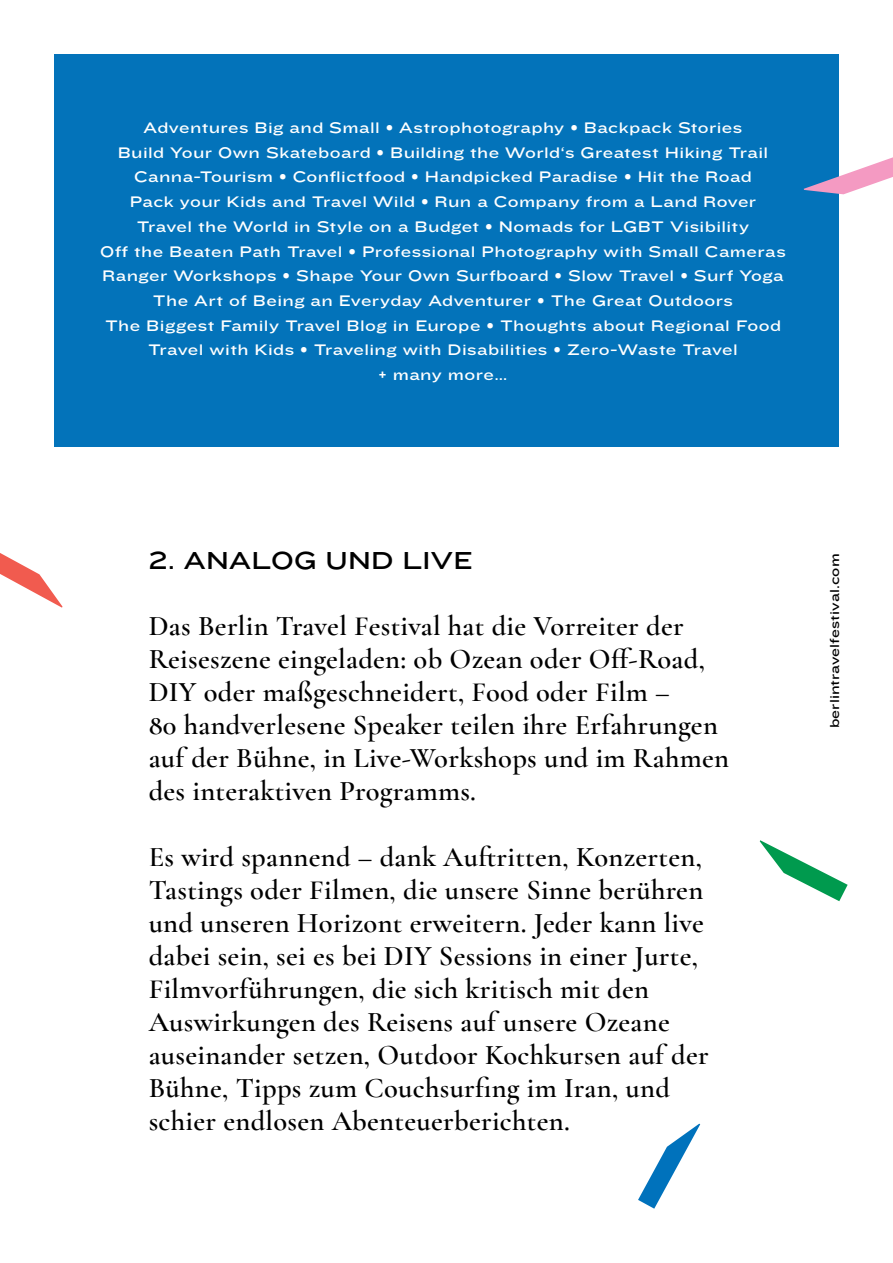
<style>
.page{position:relative;width:893px;height:1263px;background:#fff}
.page>*{position:absolute;margin:0;border:0;box-sizing:border-box;transform-origin:0 0}
.t1{font:600 28.5px/33px "Cormorant Garamond";letter-spacing:.01em;color:#000}
.t2{font:25.5px "Knockout 34 Junior Sumo";letter-spacing:.01em;color:#000}
.t3{font:15.9px/24.8px "Knockout 34 Junior Sumo";letter-spacing:.025em;color:#fff;text-align:center}
.t4{font:13.5px "Knockout 34 Junior Sumo";letter-spacing:.005em;color:#000}
</style>
<div class="page">
<svg style="left:0;top:553px;width:63px;height:55px"></svg>
<svg style="left:760px;top:840px;width:88px;height:61px"></svg>
<div style="left:54px;top:54px;width:785px;height:392px;background:#0373ba"></div>
<svg style="left:638px;top:1124px;width:62px;height:85px"></svg>
<svg style="left:804px;top:157px;width:89px;height:37px"></svg>
<p class="t3" style="left:100px;top:114px;width:687px">Adventures Big and Small • Astrophotography • Backpack Stories<br>Build Your Own Skateboard • Building the World‘s Greatest Hiking Trail Canna-Tourism • Conflictfood • Handpicked Paradise • Hit the Road<br>Pack your Kids and Travel Wild • Run a Company from a Land Rover Travel the World in Style on a Budget • Nomads for LGBT Visibility<br>Off the Beaten Path Travel • Professional Photography with Small Cameras Ranger Workshops • Shape Your Own Surfboard • Slow Travel • Surf Yoga The Art of Being an Everyday Adventurer • The Great Outdoors<br>The Biggest Family Travel Blog in Europe • Thoughts about Regional Food Travel with Kids • Traveling with Disabilities • Zero-Waste Travel<br>+ many more…</p>
<p class="t2" style="left:149px;top:542px;width:326px">2. ANALOG UND LIVE</p>
<p class="t1" style="left:149px;top:609px;width:582px">Das Berlin Travel Festival hat die Vorreiter der Reiseszene eingeladen: ob Ozean oder Off-Road, DIY oder maßgeschneidert, Food oder Film –<br>80 handverlesene Speaker teilen ihre Erfahrungen auf der Bühne, in Live-Workshops und im Rahmen des interaktiven Programms.</p>
<p class="t1" style="left:149px;top:840px;width:562px">Es wird spannend – dank Auftritten, Konzerten, Tastings oder Filmen, die unsere Sinne berühren und unseren Horizont erweitern. Jeder kann live dabei sein, sei es bei DIY Sessions in einer Jurte, Filmvorführungen, die sich kritisch mit den Auswirkungen des Reisens auf unsere Ozeane auseinander setzen, Outdoor Kochkursen auf der Bühne, Tipps zum Couchsurfing im Iran, und schier endlosen Abenteuerberichten.</p>
<p class="t4" style="left:825px;top:728px;width:176px;rotate:-90deg">berlintravelfestival.com</p>
</div>
